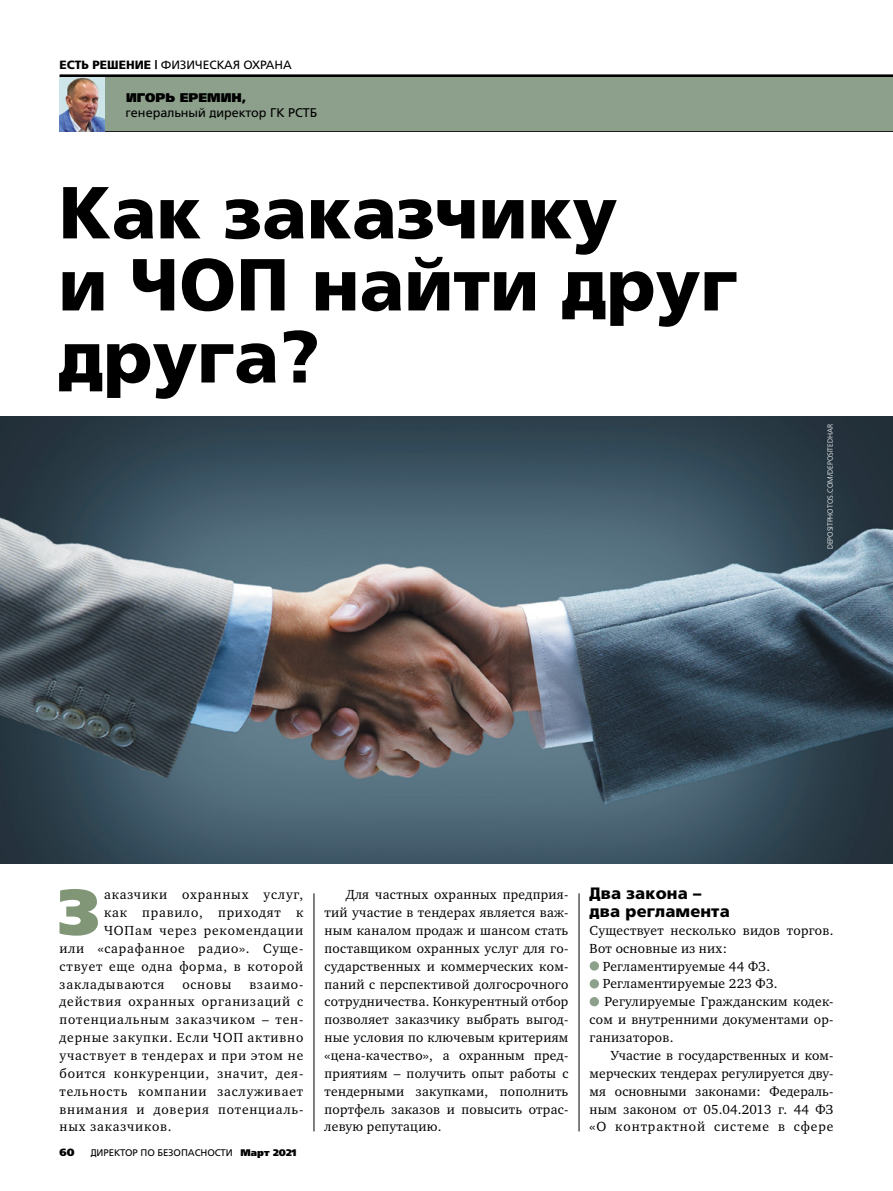
<style>
.page{position:relative;width:893px;height:1191px;background:#fff}
.page>*{position:absolute;margin:0;border:0;box-sizing:border-box;transform-origin:0 0}
.t1{font:700 73.5px/72px "AG Foreigner C";color:#000}
.t2{font:64.65px "AG Foreigner Black C";color:#809677}
.t3{font:700 16.5px/17.9px "AG Foreigner C";letter-spacing:.01em;color:#000}
.t4{font:13.5px/17.9px "Charter ITC";letter-spacing:.02em;color:#000;text-align:justify}
.t5{font:13.5px "Charter ITC";letter-spacing:.06em;color:#000}
.t6{font:13.5px "Charter ITC";letter-spacing:.07em;color:#000}
.t7{font:12.6px "AG Foreigner C";color:#000}
.t8{font:12.6px "AG Foreigner Black C";color:#000}
.t9{font:12px "AG Foreigner C";color:#000}
.t10{font:10.5px "AG Foreigner Black C";color:#000}
.t11{font:9.6px "AG Foreigner C";letter-spacing:-.005em;color:#000}
.t12{font:7.5px "AG Foreigner Light C";color:#fff}
.s1{font-weight:700}
.s2{font-family:"AG Foreigner Black C"}
</style>
<div class="page">
<hr style="left:60px;top:74px;width:833px;height:3px;background:#000">
<hr style="left:60px;top:131px;width:833px;height:1px;background:#000">
<div style="left:60px;top:77px;width:833px;height:54px;background:#8da08c"></div>
<img style="left:0;top:417px;width:893px;height:446px">
<img style="left:60px;top:77px;width:45px;height:54px">
<div style="left:590px;top:961px;width:9px;height:9px;background:#8da08c;border-radius:50%"></div>
<div style="left:590px;top:979px;width:9px;height:9px;background:#8da08c;border-radius:50%"></div>
<div style="left:590px;top:997px;width:9px;height:9px;background:#8da08c;border-radius:50%"></div>
<hr style="left:314px;top:893px;width:1px;height:238px;background:#000">
<hr style="left:579px;top:893px;width:1px;height:238px;background:#000">
<p class="t9" style="left:60px;top:58px;width:234px"><span class="s1">ЕСТЬ РЕШЕНИЕ |</span> ФИЗИЧЕСКАЯ ОХРАНА</p>
<p class="t8" style="left:126px;top:90px;width:122px">ИГОРЬ ЕРЕМИН,</p>
<p class="t7" style="left:126px;top:105px;width:193px">генеральный директор ГК РСТБ</p>
<h1 class="t1" style="left:58px;top:177px;width:680px">Как заказчику<br>и ЧОП найти друг друга?</h1>
<p class="t12" style="left:826px;top:549px;width:127px;rotate:-90deg">DEPOSITPHOTOS.COM/DEPOSITEDHAR</p>
<h2 class="t2" style="left:58px;top:875px;width:43px">З</h2>
<p class="t5" style="left:104px;top:886px;width:201px">аказчики охранных услуг,</p>
<p class="t5" style="left:104px;top:904px;width:201px">как правило, приходят к</p>
<p class="t5" style="left:104px;top:922px;width:201px">ЧОПам через рекомендации</p>
<p class="t5" style="left:60px;top:939px;width:245px">или «сарафанное радио». Суще-</p>
<p class="t5" style="left:60px;top:957px;width:245px">ствует еще одна форма, в которой</p>
<p class="t5" style="left:60px;top:975px;width:106px">закладываются</p>
<p class="t4" style="left:182px;top:975px;width:51px">основы</p>
<p class="t4" style="left:60px;top:975px;width:245px;text-indent:190px">взаимо&shy;действия охранных организаций с потенциальным заказчиком – тен&shy;дерные закупки. Если ЧОП активно участвует в тендерах и при этом не боится конкуренции, значит, дея&shy;тельность компании заслуживает внимания и доверия потенциаль&shy;ных заказчиков.</p>
<p class="t10" style="left:60px;top:1146px;width:17px">60</p>
<p class="t11" style="left:91px;top:1147px;width:207px">ДИРЕКТОР ПО БЕЗОПАСНОСТИ <span class="s2">Март 2021</span></p>
<p class="t4" style="left:325px;top:885px;width:245px;text-indent:21px">Для частных охранных предприя&shy;тий участие в тендерах является важ&shy;ным каналом продаж и шансом стать поставщиком охранных услуг для го&shy;сударственных и коммерческих ком&shy;паний с перспективой долгосрочного сотрудничества. Конкурентный отбор позволяет заказчику выбрать выгод&shy;ные условия по ключевым критериям «цена-качество», а охранным пред&shy;приятиям – получить опыт работы с тендерными закупками, пополнить портфель заказов и повысить отрас&shy;левую репутацию.</p>
<p class="t3" style="left:590px;top:884px;width:142px">Два закона – два регламента</p>
<p class="t4" style="left:590px;top:921px;width:245px">Существует несколько видов торгов.</p>
<p class="t4" style="left:590px;top:939px;width:139px">Вот основные из них:</p>
<p class="t4" style="left:603px;top:957px;width:169px">Регламентируемые 44 ФЗ.</p>
<p class="t4" style="left:603px;top:975px;width:176px">Регламентируемые 223 ФЗ.</p>
<p class="t4" style="left:604px;top:992px;width:231px">Регулируемые Гражданским кодек-</p>
<p class="t4" style="left:590px;top:1010px;width:245px">сом и внутренними документами ор-</p>
<p class="t4" style="left:590px;top:1028px;width:85px">ганизаторов.</p>
<p class="t4" style="left:611px;top:1046px;width:224px">Участие в государственных и ком-</p>
<p class="t4" style="left:590px;top:1064px;width:245px">мерческих тендерах регулируется дву-</p>
<p class="t4" style="left:590px;top:1082px;width:245px">мя основными законами: Федераль-</p>
<p class="t4" style="left:590px;top:1100px;width:245px">ным законом от 05.04.2013 г. 44 ФЗ</p>
<p class="t6" style="left:590px;top:1118px;width:245px">«О контрактной системе в сфере</p>
</div>
